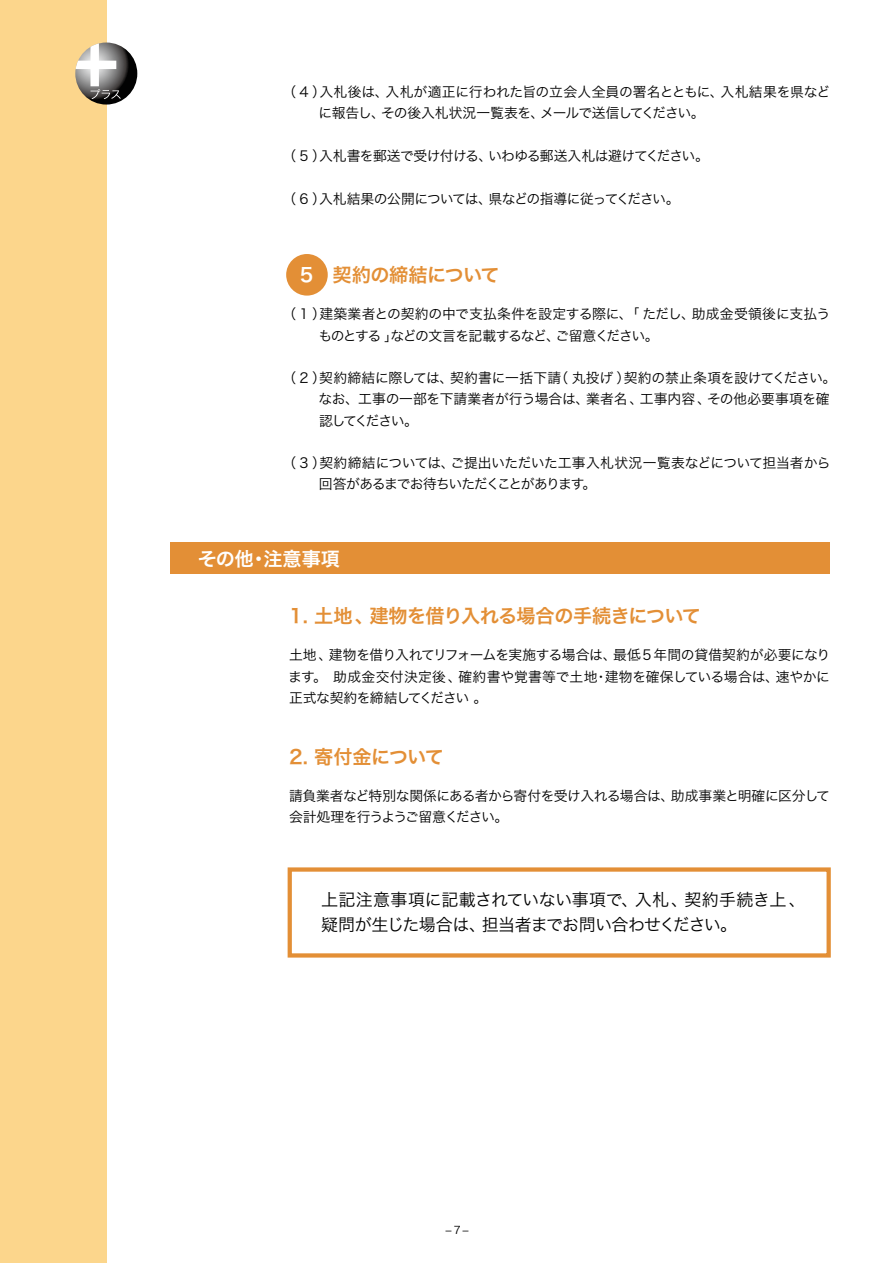
<style>
.page{position:relative;width:893px;height:1263px;background:#fff}
.page>*{position:absolute;margin:0;border:0;box-sizing:border-box;transform-origin:0 0}
.t1{font:19.2px "Hira Kaku Pro W6";letter-spacing:-.035em;color:#e38f36}
.t2{font:19.2px "Hira Kaku Pro W6";color:#fff}
.t3{font:16.95px/25.5px "Hira Kaku Pro W3";letter-spacing:-.03em;color:#000}
.t4{font:13.8px/21.3px "Hira Kaku Pro W3";letter-spacing:-.03em;color:#000}
.t5{font:13.8px "Hira Kaku Pro W3";letter-spacing:-.01em;color:#000}
.t6{font:13.8px "Hira Kaku Pro W3";letter-spacing:-.055em;color:#000}
.t7{font:13.8px/21.3px "Hira Kaku Pro W3";letter-spacing:-.09em;color:#000}
.t8{font:13.8px "Hira Kaku Pro W3";letter-spacing:-.005em;color:#000}
.t9{font:13.8px "Hira Kaku Pro W3";letter-spacing:.025em;color:#000}
.t10{font:13.8px "Hira Kaku Pro W3";letter-spacing:.02em;color:#000}
.t11{font:13.8px/21.3px "Hira Kaku Pro W3";letter-spacing:-.06em;color:#000}
.t12{font:13.8px "Hira Kaku Pro W3";letter-spacing:.01em;color:#000}
.t13{font:13.8px "Hira Kaku Pro W3";letter-spacing:-.085em;color:#000}
.t14{font:13.8px "Hira Kaku Pro W3";color:#000}
.t15{font:13.8px "Hira Kaku Pro W3";letter-spacing:-.095em;color:#000}
.t16{font:10.65px "Hira Kaku Pro W3";color:#000}
</style>
<div class="page">
<div style="left:288px;top:867px;width:543px;height:90px;border:4px solid #e38f36"></div>
<div style="left:0;top:0;width:106px;height:1263px;background:#fcd68c"></div>
<div style="left:286px;top:254px;width:42px;height:42px;background:#e38f36;border-radius:50%"></div>
<div style="left:170px;top:542px;width:659px;height:31px;background:#e38f36"></div>
<svg style="left:75px;top:43px;width:62px;height:62px"></svg>
<svg style="left:76px;top:43px;width:45px;height:56px;background:#aca7a0"></svg>
<p class="t8" style="left:386px;top:80px;width:340px">入札が適正に行われた旨の立会人全員の署名とともに、</p>
<p class="t4" style="left:282px;top:80px;width:45px">（4 ）</p>
<p class="t4" style="left:319px;top:80px;width:71px">入札後は、</p>
<p class="t8" style="left:721px;top:80px;width:111px">入札結果を県など</p>
<p class="t14" style="left:381px;top:101px;width:165px">その後入札状況一覧表を、</p>
<p class="t13" style="left:540px;top:101px;width:166px">メールで送信してください。</p>
<p class="t4" style="left:319px;top:102px;width:68px">に報告し、</p>
<p class="t4" style="left:319px;top:144px;width:175px">入札書を郵送で受け付ける、</p>
<p class="t4" style="left:282px;top:144px;width:45px">（5）</p>
<p class="t6" style="left:488px;top:144px;width:222px">いわゆる郵送入札は避けてください。</p>
<p class="t7" style="left:488px;top:187px;width:193px">県などの指導に従ってください。</p>
<p class="t4" style="left:282px;top:187px;width:45px">（6）</p>
<p class="t4" style="left:319px;top:187px;width:174px">入札結果の公開については、</p>
<h1 class="t2" style="left:300px;top:257px;width:15px">5</h1>
<h1 class="t1" style="left:333px;top:257px;width:169px">契約の締結について</h1>
<p class="t5" style="left:319px;top:302px;width:377px">建築業者との契約の中で支払条件を設定する際に、「ただし、</p>
<p class="t4" style="left:282px;top:303px;width:45px">（1）</p>
<p class="t10" style="left:692px;top:302px;width:140px">助成金受領後に支払う</p>
<p class="t15" style="left:555px;top:323px;width:105px">ご留意ください。</p>
<p class="t6" style="left:391px;top:323px;width:171px">などの文言を記載するなど、</p>
<p class="t4" style="left:318px;top:324px;width:81px">ものとする」</p>
<p class="t4" style="left:624px;top:366px;width:214px">契約の禁止条項を設けてください。</p>
<p class="t10" style="left:450px;top:366px;width:113px">契約書に一括下請</p>
<p class="t4" style="left:319px;top:366px;width:136px">契約締結に際しては、</p>
<p class="t4" style="left:282px;top:366px;width:45px">（2）</p>
<p class="t4" style="left:554px;top:366px;width:78px">（丸投げ）</p>
<p class="t4" style="left:586px;top:388px;width:59px">業者名、</p>
<p class="t4" style="left:319px;top:388px;width:272px">なお、工事の一部を下請業者が行う場合は、認してください。</p>
<p class="t5" style="left:450px;top:451px;width:381px">ご提出いただいた工事入札状況一覧表などについて担当者から</p>
<p class="t4" style="left:640px;top:388px;width:72px">工事内容、</p>
<p class="t5" style="left:707px;top:387px;width:124px">その他必要事項を確</p>
<p class="t4" style="left:319px;top:451px;width:137px">契約締結については、</p>
<p class="t7" style="left:319px;top:451px;width:279px;text-indent:-37px">（3）<br>回答があるまでお待ちいただくことがあります。</p>
<h1 class="t2" style="left:198px;top:541px;width:58px">その他</h1>
<h1 class="t2" style="left:263px;top:541px;width:78px">注意事項</h1>
<h1 class="t2" style="left:249px;top:541px;width:21px">・</h1>
<h1 class="t1" style="left:289px;top:598px;width:86px">1. 土地、</h1>
<h1 class="t1" style="left:369px;top:598px;width:333px">建物を借り入れる場合の手続きについて</h1>
<p class="t6" style="left:329px;top:643px;width:289px">建物を借り入れてリフォームを実施する場合は、</p>
<p class="t12" style="left:613px;top:643px;width:219px">最低5年間の貸借契約が必要になり</p>
<p class="t4" style="left:289px;top:643px;width:45px">土地、</p>
<p class="t9" style="left:458px;top:664px;width:140px">確約書や覚書等で土地</p>
<p class="t9" style="left:333px;top:664px;width:130px">助成金交付決定後、</p>
<p class="t4" style="left:605px;top:665px;width:176px">建物を確保している場合は、</p>
<p class="t4" style="left:776px;top:665px;width:56px">速やかに</p>
<p class="t11" style="left:288px;top:665px;width:200px">ます。<br>正式な契約を締結してください。</p>
<p class="t4" style="left:594px;top:665px;width:15px">・</p>
<h1 class="t1" style="left:289px;top:739px;width:156px">2. 寄付金について</h1>
<p class="t4" style="left:289px;top:784px;width:387px">請負業者など特別な関係にある者から寄付を受け入れる場合は、会計処理を行うようご留意ください。</p>
<p class="t4" style="left:671px;top:784px;width:161px">助成事業と明確に区分して</p>
<p class="t3" style="left:482px;top:885px;width:257px;text-indent:-161px">上記注意事項に記載されていない事項で、<br>担当者までお問い合わせください。</p>
<p class="t3" style="left:684px;top:885px;width:123px">契約手続き上、</p>
<p class="t3" style="left:635px;top:885px;width:55px">入札、</p>
<p class="t3" style="left:321px;top:911px;width:166px">疑問が生じた場合は、</p>
<p class="t16" style="left:445px;top:1220px;width:25px">−7−</p>
</div>
